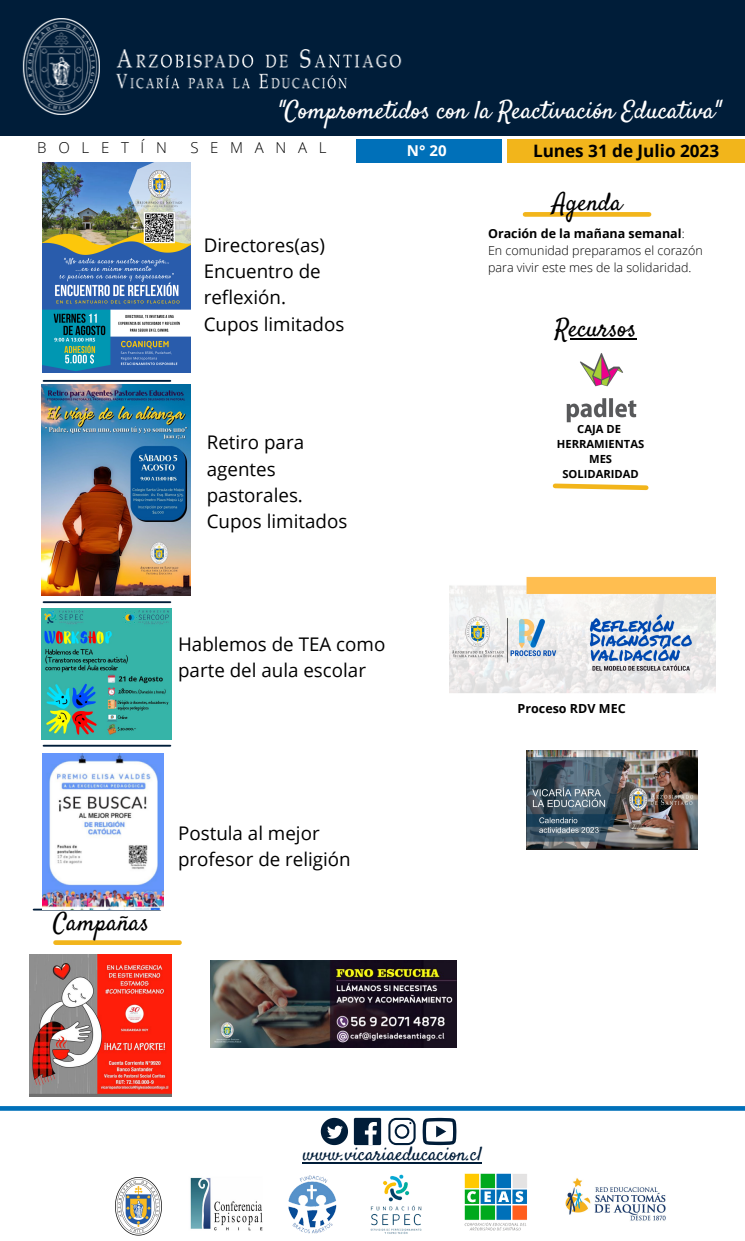
<style>
.page{position:relative;width:745px;height:1241px;background:#fff}
.page>*{position:absolute;margin:0;border:0;box-sizing:border-box;transform-origin:0 0}
.t1{font:25px "Satisfy";color:#fff}
.t2{font:25px "Satisfy";color:#000}
.t3{font:19.5px "Satisfy";color:#001d39}
.t4{font:18.75px/26.2px "Open Sans";color:#000}
.t5{font:700 17.12px "Open Sans";color:#000}
.t6{font:300 15px "Open Sans";color:#000}
.t7{font:700 15px "Open Sans";color:#fff}
.t8{font:300 12.5px/16.9px "Open Sans";color:#000}
.t9{font:700 12.5px "Open Sans";color:#000}
.t10{font:700 11.25px/14.9px "Open Sans";color:#000;text-align:center}
.s1{font-weight:300}
</style>
<div class="page">
<div style="left:0;top:0;width:744px;height:135px;background:#001d39"></div>
<img style="left:464px;top:1173px;width:63px;height:58px">
<img style="left:190px;top:1177px;width:73px;height:54px">
<img style="left:288px;top:1175px;width:49px;height:59px">
<img style="left:115px;top:1177px;width:46px;height:59px">
<div style="left:354px;top:1117px;width:27px;height:27px;background:#001d39;border-radius:2px"></div>
<svg style="left:365px;top:1122px;width:12px;height:22px"></svg>
<svg style="left:321px;top:1117px;width:27px;height:27px"></svg>
<svg style="left:388px;top:1117px;width:27px;height:27px"></svg>
<svg style="left:422px;top:1117px;width:34px;height:27px"></svg>
<img style="left:370px;top:1174px;width:52px;height:60px">
<svg style="left:55px;top:940px;width:124px;height:4px"></svg>
<svg style="left:0;top:1106px;width:744px;height:4px;background:#0573ba"></svg>
<div style="left:525px;top:212px;width:124px;height:5px;background:#f2b51b"></div>
<img style="left:22px;top:18px;width:380px;height:97px">
<div style="left:356px;top:139px;width:145px;height:23px;background:#0070b9"></div>
<div style="left:507px;top:139px;width:237px;height:23px;background:#f2b51b"></div>
<img style="left:565px;top:1178px;width:101px;height:43px">
<img style="left:211px;top:960px;width:245px;height:87px">
<img style="left:449px;top:577px;width:266px;height:116px">
<hr style="left:34px;top:908px;width:126px;height:2px;background:#001d39">
<hr style="left:44px;top:744px;width:126px;height:2px;background:#001d39">
<img style="left:566px;top:353px;width:71px;height:70px">
<svg style="left:552px;top:483px;width:97px;height:8px"></svg>
<img style="left:526px;top:750px;width:171px;height:99px">
<hr style="left:44px;top:380px;width:126px;height:2px;background:#001d39">
<hr style="left:44px;top:601px;width:126px;height:2px;background:#001d39">
<img style="left:29px;top:954px;width:143px;height:142px">
<img style="left:43px;top:162px;width:148px;height:211px">
<img style="left:41px;top:384px;width:149px;height:212px">
<img style="left:43px;top:753px;width:121px;height:156px">
<img style="left:41px;top:608px;width:131px;height:131px">
<hr style="left:554px;top:338px;width:82px;height:2px;background:#000">
<hr style="left:303px;top:1161px;width:179px;height:2px;background:#001d39">
<p class="t1" style="left:278px;top:94px;width:444px">"Comprometidos con la Reactivación Educativa"</p>
<p class="t6" style="left:37px;top:137px;width:131px">B O L E T Í N</p>
<p class="t6" style="left:190px;top:137px;width:138px">S E M A N A L</p>
<p class="t4" style="left:204px;top:231px;width:123px">Directores(as)<br>Encuentro de reflexión.</p>
<p class="t4" style="left:204px;top:310px;width:142px">Cupos limitados</p>
<p class="t4" style="left:207px;top:429px;width:99px">Retiro para agentes pastorales.</p>
<p class="t4" style="left:207px;top:508px;width:142px">Cupos limitados</p>
<p class="t7" style="left:407px;top:140px;width:41px">N° 20</p>
<p class="t5" style="left:533px;top:139px;width:188px">Lunes 31 de Julio 2023</p>
<p class="t2" style="left:552px;top:186px;width:71px">Agenda</p>
<p class="t9" style="left:488px;top:224px;width:198px">Oración de la mañana semanal<span class="s1">:</span></p>
<p class="t8" style="left:488px;top:241px;width:216px">En comunidad preparamos el corazón para vivir este mes de la solidaridad.</p>
<p class="t2" style="left:554px;top:313px;width:83px">Recursos</p>
<p class="t10" style="left:577px;top:421px;width:45px">CAJA DE</p>
<p class="t10" style="left:556px;top:436px;width:89px">HERRAMIENTAS</p>
<p class="t10" style="left:562px;top:451px;width:78px">MES<br>SOLIDARIDAD</p>
<p class="t4" style="left:178px;top:630px;width:209px">Hablemos de TEA como parte del aula escolar</p>
<p class="t9" style="left:517px;top:699px;width:109px">Proceso RDV MEC</p>
<p class="t2" style="left:53px;top:906px;width:97px">Campañas</p>
<p class="t4" style="left:178px;top:819px;width:174px">Postula al mejor profesor de religión</p>
<p class="t3" style="left:303px;top:1141px;width:180px">www.vicariaeducacion.cl</p>
</div>
